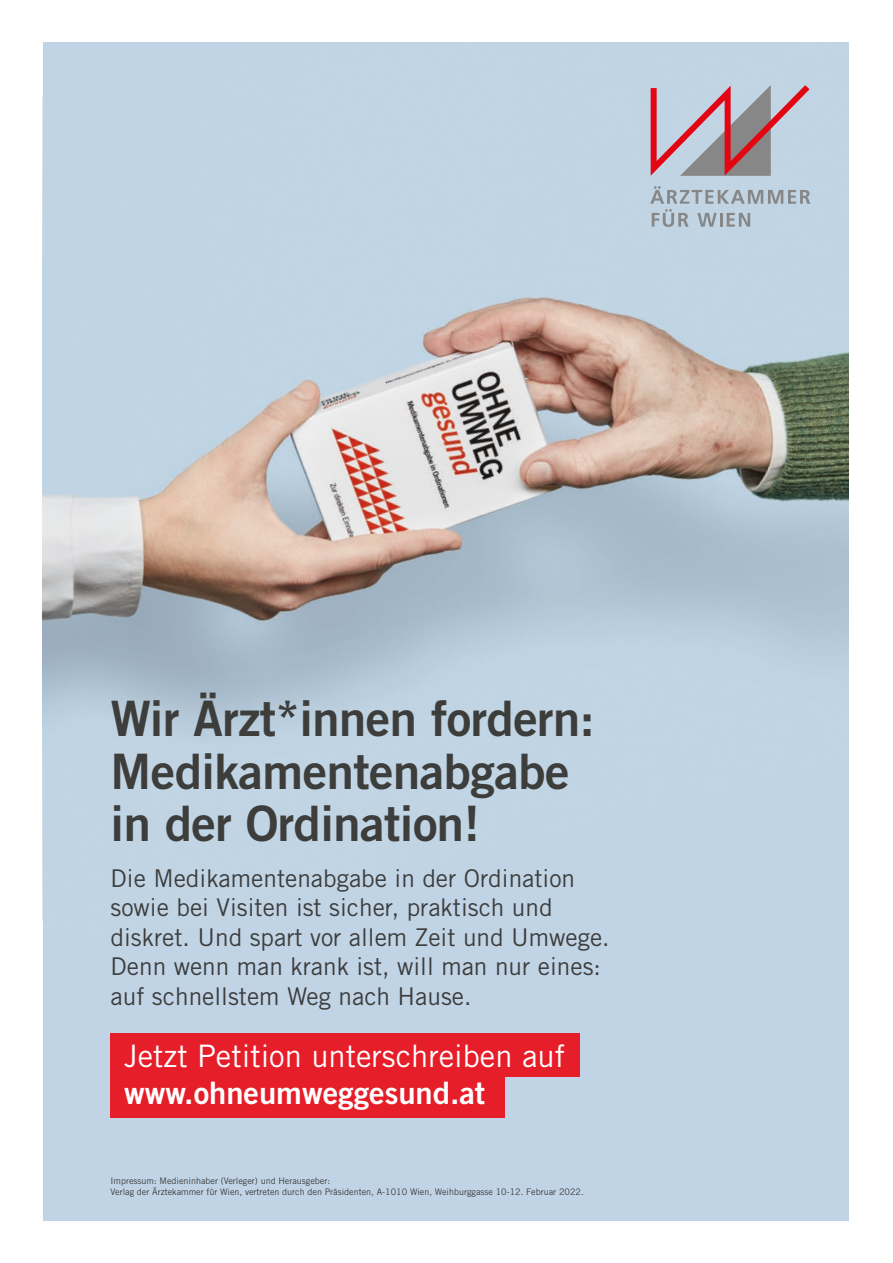
<style>
.page{position:relative;width:893px;height:1263px;background:#fff}
.page>*{position:absolute;margin:0;border:0;box-sizing:border-box;transform-origin:0 0}
.t1{font:48.9px/52.7px "Trade Gothic LT Std Bd 2";letter-spacing:-.01em;color:#3d3d3c}
.t2{font:30.9px "Trade Gothic LT Std";color:#fff}
.t3{font:30.9px "Trade Gothic LT Std Bd 2";color:#fff}
.t4{font:24.45px/29.4px "Trade Gothic LT Std";color:#3d3d3c}
.t5{font:9px/10.8px "Trade Gothic LT Std";color:#3d3d3c}
</style>
<div class="page">
<div style="left:43px;top:42px;width:805px;height:1178px;background:#c0d4e6"></div>
<img style="left:43px;top:88px;width:805px;height:979px">
<div style="left:111px;top:1075px;width:394px;height:43px;background:#e61e2a"></div>
<div style="left:111px;top:1033px;width:469px;height:43px;background:#e61e2a"></div>
<svg style="left:650px;top:186px;width:160px;height:41px"></svg>
<svg style="left:651px;top:85px;width:158px;height:91px"></svg>
<h1 class="t1" style="left:111px;top:691px;width:486px">Wir Ärzt*innen fordern:<br>Medikamentenabgabe in der Ordination!</h1>
<p class="t4" style="left:111px;top:863px;width:501px">Die Medikamentenabgabe in der Ordination sowie bei Visiten ist sicher, praktisch und diskret. Und spart vor allem Zeit und Umwege.<br>Denn wenn man krank ist, will man nur eines: auf schnellstem Weg nach Hause.</p>
<p class="t2" style="left:124px;top:1037px;width:443px">Jetzt Petition unterschreiben auf</p>
<p class="t3" style="left:124px;top:1074px;width:363px">www.ohneumweggesund.at</p>
<p class="t5" style="left:111px;top:1175px;width:475px">Impressum: Medieninhaber (Verleger) und Herausgeber:<br>Verlag der Ärztekammer für Wien, vertreten durch den Präsidenten, A-1010 Wien, Weihburggasse 10-12. Februar 2022.</p>
</div>
